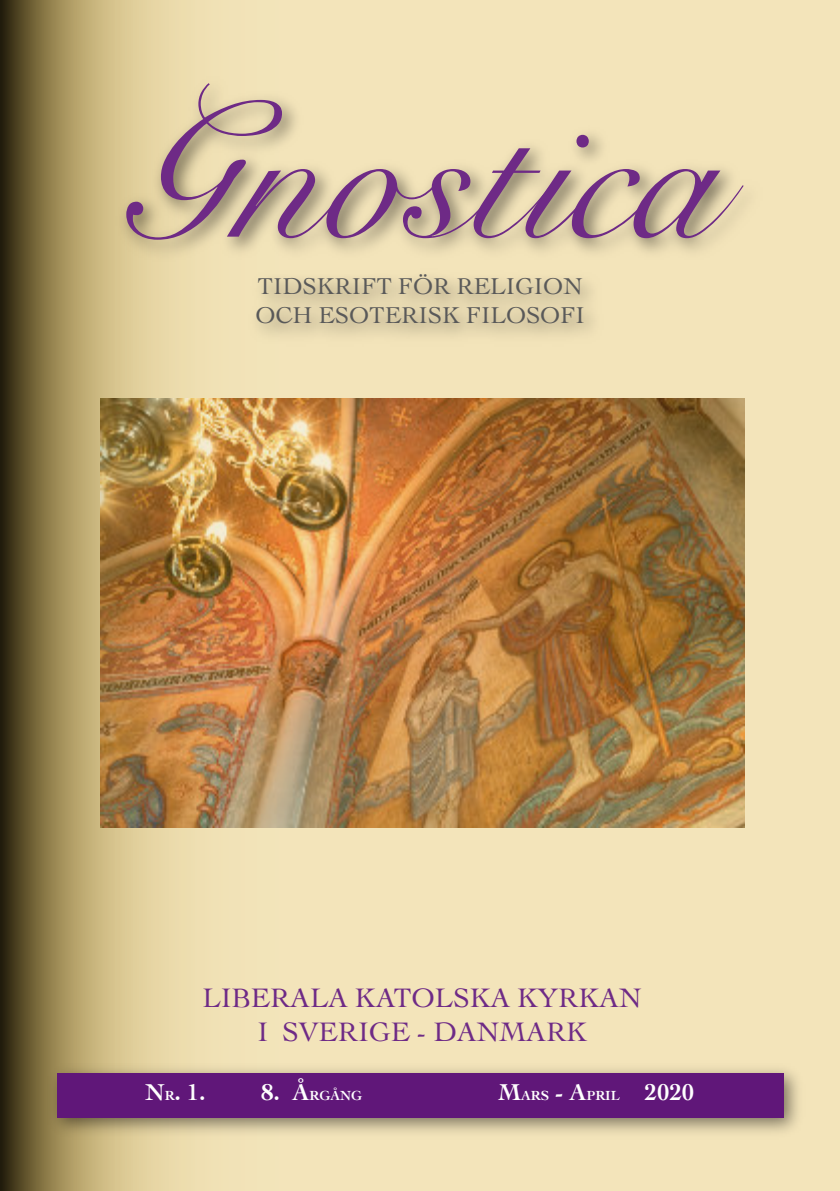
<style>
.page{position:relative;width:840px;height:1191px;background:#fff}
.page>*{position:absolute;margin:0;border:0;box-sizing:border-box;transform-origin:0 0}
.t1{font:192px "Snell Roundhand";color:#6e2a86}
.t2{font:28px/33.6px "Cochin";color:#6e2a86;text-align:center}
.t3{font:24px/28.8px "Cochin";color:#595959}
.t4{font:700 24px "Cochin";color:#fff}
.t5{font:700 13.8px "Cochin";color:#fff}
.s1{font-size:13.8px}
.s2{font-size:24px}
</style>
<div class="page">
<img style="left:0;top:0;width:839px;height:1191px">
<img style="left:100px;top:398px;width:643px;height:429px">
<img style="left:115px;top:76px;width:646px;height:270px">
<img style="left:48px;top:1064px;width:757px;height:76px">
<div style="left:57px;top:1073px;width:725px;height:44px;background:#601779"></div>
<h1 class="t1" style="left:121px;top:102px;width:598px">Gnostica</h1>
<p class="t3" style="left:255px;top:274px;width:330px">TIDSKRIFT FÖR RELIGION<br>OCH ESOTERISK FILOSOFI</p>
<p class="t2" style="left:202px;top:983px;width:440px">LIBERALA KATOLSKA KYRKAN<br>I SVERIGE - DANMARK</p>
<p class="t4" style="left:145px;top:1083px;width:62px">N<span class="s1">R</span>. 1.</p>
<p class="t5" style="left:261px;top:1090px;width:102px"><span class="s2">8. Å</span>RGÅNG</p>
<p class="t4" style="left:498px;top:1083px;width:198px">M<span class="s1">ARS</span> - A<span class="s1">PRIL</span> 2020</p>
</div>
